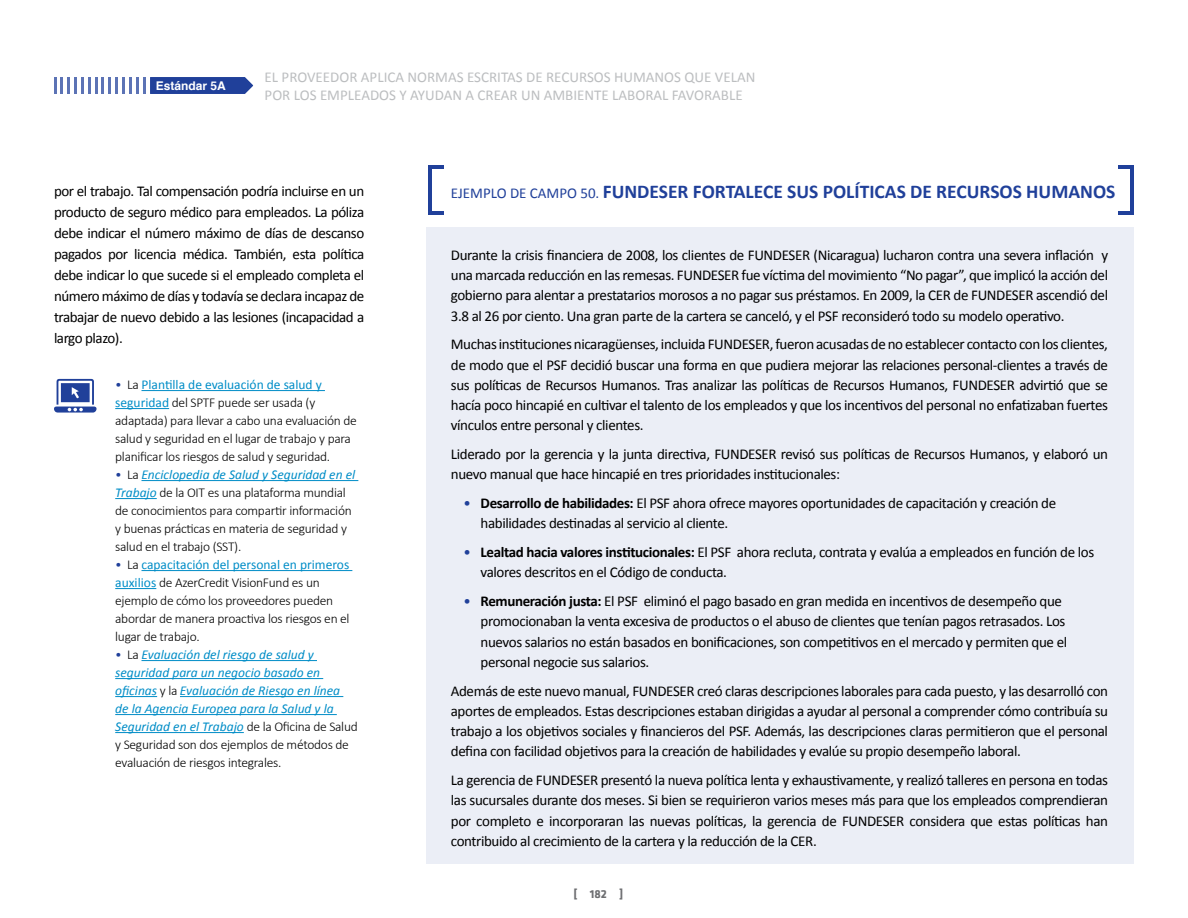
<style>
.page{position:relative;width:1188px;height:918px;background:#fff}
.page>*{position:absolute;margin:0;border:0;box-sizing:border-box;transform-origin:0 0}
.t1{font:700 19.5px "Calibri";color:#20409a}
.t2{font:15px/20.2px "Calibri";letter-spacing:-.025em;color:#000;text-align:justify}
.t3{font:15px/18px "Calibri";color:#bcbec0}
.t4{font:700 15px "Helvetica";color:#fff}
.t5{font:300 13.5px/18px "Calibri";letter-spacing:-.02em;color:#000}
.t6{font:italic 13.5px/18px "Calibri";color:#008dc7}
.t7{font:700 12px "Helvetica";color:#fff}
.t8{font:700 12px "Klavika";color:#6d6e71}
.s1{color:#20409a}
.s2{font-weight:400;color:#008dc7}
.s3{font-weight:400;font-style:italic;color:#008dc7}
.s4{font-weight:300;font-style:normal;color:#20409a}
.s5{font-weight:300;font-style:normal;color:#000}
.s6{font-weight:400;font-size:15px}
.s7{font-weight:700}
</style>
<div class="page">
<div style="left:427px;top:228px;width:707px;height:636px;background:#ebeef6"></div>
<hr style="left:428px;top:166px;width:15px;height:3px;background:#20409a">
<hr style="left:428px;top:212px;width:15px;height:3px;background:#20409a">
<hr style="left:428px;top:166px;width:3px;height:49px;background:#20409a">
<hr style="left:1119px;top:212px;width:15px;height:3px;background:#20409a">
<hr style="left:1119px;top:166px;width:15px;height:3px;background:#20409a">
<hr style="left:1131px;top:166px;width:3px;height:49px;background:#20409a">
<svg style="left:143px;top:77px;width:110px;height:17px;background:#324fa2"></svg>
<hr style="left:129px;top:77px;width:3px;height:17px;background:#20409a">
<hr style="left:136px;top:77px;width:3px;height:17px;background:#20409a">
<svg style="left:54px;top:77px;width:71px;height:17px"></svg>
<hr style="left:142px;top:390px;width:183px;height:1px;background:#008dc7">
<hr style="left:115px;top:408px;width:54px;height:1px;background:#008dc7">
<hr style="left:142px;top:480px;width:216px;height:1px;background:#008dc7">
<hr style="left:115px;top:498px;width:42px;height:1px;background:#008dc7">
<hr style="left:142px;top:570px;width:210px;height:1px;background:#008dc7">
<hr style="left:115px;top:588px;width:41px;height:1px;background:#008dc7">
<hr style="left:142px;top:660px;width:175px;height:1px;background:#008dc7">
<hr style="left:115px;top:678px;width:208px;height:1px;background:#008dc7">
<hr style="left:115px;top:696px;width:42px;height:1px;background:#008dc7">
<hr style="left:180px;top:696px;width:163px;height:1px;background:#008dc7">
<hr style="left:115px;top:714px;width:222px;height:1px;background:#008dc7">
<hr style="left:115px;top:732px;width:129px;height:1px;background:#008dc7">
<svg style="left:54px;top:379px;width:43px;height:34px"></svg>
<p class="t4" style="left:178px;top:74px;width:66px">Estándar</p>
<p class="t7" style="left:156px;top:76px;width:72px">Estándar 5A</p>
<p class="t3" style="left:265px;top:68px;width:492px">EL PROVEEDOR APLICA NORMAS ESCRITAS DE RECURSOS HUMANOS QUE VELAN<br>POR LOS EMPLEADOS Y AYUDAN A CREAR UN AMBIENTE LABORAL FAVORABLE</p>
<p class="t2" style="left:54px;top:181px;width:312px;line-height:21px">por el trabajo. Tal compensación podría incluirse en un producto de seguro médico para empleados. La póliza debe indicar el número máximo de días de descanso pagados por licencia médica. También, esta política debe indicar lo que sucede si el empleado completa el número máximo de días y todavía se declara incapaz de trabajar de nuevo debido a las lesiones (incapacidad a largo plazo).</p>
<p class="t5" style="left:115px;top:375px;width:243px"><span class="s1">•</span> La <span class="s2">Plantilla de evaluación de salud y seguridad</span> del SPTF puede ser usada (y adaptada) para llevar a cabo una evaluación de salud y seguridad en el lugar de trabajo y para planificar los riesgos de salud y seguridad.</p>
<p class="t5" style="left:115px;top:465px;width:242px"><span class="s1">•</span> La <span class="s3">Enciclopedia de Salud y Seguridad en el Trabajo</span> de la OIT es una plataforma mundial de conocimientos para compartir información y buenas prácticas en materia de seguridad y salud en el trabajo (SST).</p>
<p class="t5" style="left:115px;top:555px;width:236px"><span class="s1">•</span> La <span class="s2">capacitación del personal en primeros auxilios</span> de AzerCredit VisionFund es un ejemplo de cómo los proveedores pueden abordar de manera proactiva los riesgos en el lugar de trabajo.</p>
<p class="t6" style="left:115px;top:645px;width:244px"><span class="s4">•</span> <span class="s5">La</span> Evaluación del riesgo de salud y seguridad para un negocio basado en oficinas <span class="s5">y la</span> Evaluación de Riesgo en línea<br>de la Agencia Europea para la Salud y la Seguridad en el Trabajo <span class="s5">de la Oficina de Salud y Seguridad son dos ejemplos de métodos de evaluación de riesgos integrales.</span></p>
<h1 class="t1" style="left:451px;top:179px;width:666px"><span class="s6">EJEMPLO DE CAMPO 50.</span> FUNDESER FORTALECE SUS POLÍTICAS DE RECURSOS HUMANOS</h1>
<p class="t2" style="left:451px;top:245px;width:659px">Durante la crisis financiera de 2008, los clientes de FUNDESER (Nicaragua) lucharon contra una severa inflación y una marcada reducción en las remesas. FUNDESER fue víctima del movimiento “No pagar”, que implicó la acción del gobierno para alentar a prestatarios morosos a no pagar sus préstamos. En 2009, la CER de FUNDESER ascendió del 3.8 al 26 por ciento. Una gran parte de la cartera se canceló, y el PSF reconsideró todo su modelo operativo.</p>
<p class="t2" style="left:451px;top:334px;width:659px">Muchas instituciones nicaragüenses, incluida FUNDESER, fueron acusadas de no establecer contacto con los clientes, de modo que el PSF decidió buscar una forma en que pudiera mejorar las relaciones personal-clientes a través de sus políticas de Recursos Humanos. Tras analizar las políticas de Recursos Humanos, FUNDESER advirtió que se hacía poco hincapié en cultivar el talento de los empleados y que los incentivos del personal no enfatizaban fuertes vínculos entre personal y clientes.</p>
<p class="t2" style="left:451px;top:444px;width:659px">Liderado por la gerencia y la junta directiva, FUNDESER revisó sus políticas de Recursos Humanos, y elaboró un nuevo manual que hace hincapié en tres prioridades institucionales:</p>
<p class="t2" style="left:481px;top:493px;width:577px;text-indent:-17px"><span class="s1">•</span> <span class="s7">Desarrollo de habilidades:</span> El PSF ahora ofrece mayores oportunidades de capacitación y creación de habilidades destinadas al servicio al cliente.</p>
<p class="t2" style="left:481px;top:542px;width:615px;text-indent:-17px"><span class="s1">•</span> <span class="s7">Lealtad hacia valores institucionales:</span> El PSF ahora recluta, contrata y evalúa a empleados en función de los valores descritos en el Código de conducta.</p>
<p class="t2" style="left:481px;top:591px;width:588px;text-align:left;text-indent:-17px"><span class="s1">•</span> <span class="s7">Remuneración justa:</span> El PSF eliminó el pago basado en gran medida en incentivos de desempeño que promocionaban la venta excesiva de productos o el abuso de clientes que tenían pagos retrasados. Los nuevos salarios no están basados en bonificaciones, son competitivos en el mercado y permiten que el personal negocie sus salarios.</p>
<p class="t2" style="left:451px;top:681px;width:659px">Además de este nuevo manual, FUNDESER creó claras descripciones laborales para cada puesto, y las desarrolló con aportes de empleados. Estas descripciones estaban dirigidas a ayudar al personal a comprender cómo contribuía su trabajo a los objetivos sociales y financieros del PSF. Además, las descripciones claras permitieron que el personal defina con facilidad objetivos para la creación de habilidades y evalúe su propio desempeño laboral.</p>
<p class="t2" style="left:451px;top:770px;width:659px">La gerencia de FUNDESER presentó la nueva política lenta y exhaustivamente, y realizó talleres en persona en todas las sucursales durante dos meses. Si bien se requirieron varios meses más para que los empleados comprendieran por completo e incorporaran las nuevas políticas, la gerencia de FUNDESER considera que estas políticas han contribuido al crecimiento de la cartera y la reducción de la CER.</p>
<p class="t8" style="left:573px;top:887px;width:51px">[ 182 ]</p>
</div>
